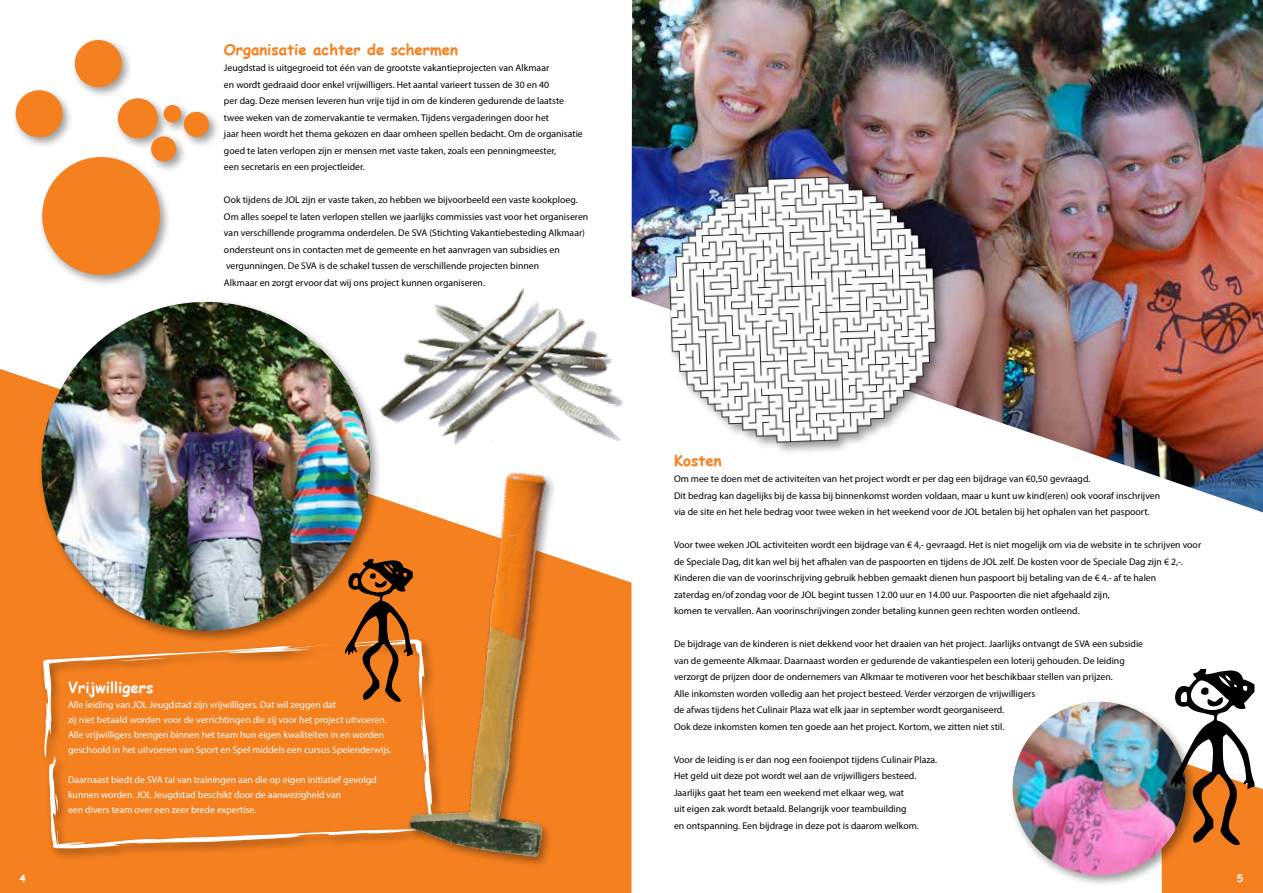
<style>
.page{position:relative;width:1263px;height:893px;background:#fff}
.page>*{position:absolute;margin:0;border:0;box-sizing:border-box;transform-origin:0 0}
.t1{font:700 15px "Comic Sans MS";color:#f58020}
.t2{font:700 15px "Comic Sans MS";color:#fff}
.t3{font:9.75px/16.5px "Myriad Pro";color:#000}
.t4{font:9.75px/15px "Myriad Pro";color:#fff}
.t5{font:700 9.75px "Comic Sans MS";color:#fff}
</style>
<div class="page">
<div style="left:0;top:369px;width:300px;height:524px;background:#f58020"></div>
<div style="left:12px;top:37px;width:209px;height:250px;background:#000;opacity:.4"></div>
<div style="left:42px;top:157px;width:118px;height:118px;background:#f58020;border-radius:50%"></div>
<div style="left:16px;top:90px;width:47px;height:47px;background:#f58020;border-radius:50%"></div>
<div style="left:75px;top:40px;width:47px;height:47px;background:#f58020;border-radius:50%"></div>
<div style="left:118px;top:98px;width:40px;height:40px;background:#f58020;border-radius:50%"></div>
<div style="left:151px;top:136px;width:25px;height:26px;background:#f58020;border-radius:50%"></div>
<div style="left:184px;top:112px;width:25px;height:25px;background:#f58020;border-radius:50%"></div>
<div style="left:164px;top:105px;width:17px;height:18px;background:#f58020;border-radius:50%"></div>
<div style="left:39px;top:636px;width:405px;height:225px;background:#000;opacity:.4"></div>
<img style="left:631px;top:0;width:632px;height:512px">
<img style="left:383px;top:257px;width:265px;height:165px">
<div style="left:37px;top:298px;width:346px;height:345px;background:#000;opacity:.4"></div>
<img style="left:41px;top:302px;width:329px;height:329px;border-radius:164px">
<img style="left:300px;top:422px;width:379px;height:471px">
<img style="left:655px;top:169px;width:294px;height:283px">
<svg style="left:41px;top:554px;width:391px;height:296px;background:#da7f31"></svg>
<img style="left:1012px;top:669px;width:251px;height:224px">
<h1 class="t1" style="left:224px;top:38px;width:236px">Organisatie achter de schermen</h1>
<p class="t3" style="left:224px;top:59px;width:360px">Jeugdstad is uitgegroeid tot één van de grootste vakantieprojecten van Alkmaar<br>en wordt gedraaid door enkel vrijwilligers. Het aantal varieert tussen de 30 en 40<br>per dag. Deze mensen leveren hun vrije tijd in om de kinderen gedurende de laatste twee weken van de zomervakantie te vermaken. Tijdens vergaderingen door het<br>jaar heen wordt het thema gekozen en daar omheen spellen bedacht. Om de organisatie goed te laten verlopen zijn er mensen met vaste taken, zoals een penningmeester,<br>een secretaris en een projectleider.</p>
<p class="t3" style="left:224px;top:191px;width:366px">Ook tijdens de JOL zijn er vaste taken, zo hebben we bijvoorbeeld een vaste kookploeg.<br>Om alles soepel te laten verlopen stellen we jaarlijks commissies vast voor het organiseren van verschillende programma onderdelen. De SVA (Stichting Vakantiebesteding Alkmaar) ondersteunt ons in contacten met de gemeente en het aanvragen van subsidies en vergunningen. De SVA is de schakel tussen de verschillende projecten binnen<br>Alkmaar en zorgt ervoor dat wij ons project kunnen organiseren.</p>
<h1 class="t2" style="left:68px;top:676px;width:87px">Vrijwilligers</h1>
<p class="t4" style="left:68px;top:697px;width:325px">Alle leiding van JOL Jeugdstad zijn vrijwilligers. Dat wil zeggen dat<br>zij niet betaald worden voor de verrichtingen die zij voor het project uitvoeren.<br>Alle vrijwilligers brengen binnen het team hun eigen kwaliteiten in en worden geschoold in het uitvoeren van Sport en Spel middels een cursus Spelenderwijs.</p>
<p class="t4" style="left:68px;top:772px;width:310px">Daarnaast biedt de SVA tal van trainingen aan die op eigen initiatief gevolgd kunnen worden. JOL Jeugdstad beschikt door de aanwezigheid van<br>een divers team over een zeer brede expertise.</p>
<h1 class="t1" style="left:674px;top:449px;width:49px">Kosten</h1>
<p class="t3" style="left:674px;top:470px;width:488px">Om mee te doen met de activiteiten van het project wordt er per dag een bijdrage van €0,50 gevraagd.<br>Dit bedrag kan dagelijks bij de kassa bij binnenkomst worden voldaan, maar u kunt uw kind(eren) ook vooraf inschrijven via de site en het hele bedrag voor twee weken in het weekend voor de JOL betalen bij het ophalen van het paspoort.</p>
<p class="t3" style="left:674px;top:536px;width:529px">Voor twee weken JOL activiteiten wordt een bijdrage van € 4,- gevraagd. Het is niet mogelijk om via de website in te schrijven voor de Speciale Dag, dit kan wel bij het afhalen van de paspoorten en tijdens de JOL zelf. De kosten voor de Speciale Dag zijn € 2,-.<br>Kinderen die van de voorinschrijving gebruik hebben gemaakt dienen hun paspoort bij betaling van de € 4.- af te halen<br>zaterdag en/of zondag voor de JOL begint tussen 12.00 uur en 14.00 uur. Paspoorten die niet afgehaald zijn,<br>komen te vervallen. Aan voorinschrijvingen zonder betaling kunnen geen rechten worden ontleend.</p>
<p class="t3" style="left:674px;top:635px;width:471px">De bijdrage van de kinderen is niet dekkend voor het draaien van het project. Jaarlijks ontvangt de SVA een subsidie van de gemeente Alkmaar. Daarnaast worden er gedurende de vakantiespelen een loterij gehouden. De leiding verzorgt de prijzen door de ondernemers van Alkmaar te motiveren voor het beschikbaar stellen van prijzen.<br>Alle inkomsten worden volledig aan het project besteed. Verder verzorgen de vrijwilligers<br>de afwas tijdens het Culinair Plaza wat elk jaar in september wordt georganiseerd.<br>Ook deze inkomsten komen ten goede aan het project. Kortom, we zitten niet stil.</p>
<p class="t3" style="left:674px;top:751px;width:265px">Voor de leiding is er dan nog een fooienpot tijdens Culinair Plaza.<br>Het geld uit deze pot wordt wel aan de vrijwilligers besteed.<br>Jaarlijks gaat het team een weekend met elkaar weg, wat<br>uit eigen zak wordt betaald. Belangrijk voor teambuilding<br>en ontspanning. Een bijdrage in deze pot is daarom welkom.</p>
<p class="t5" style="left:20px;top:871px;width:7px">4</p>
<p class="t5" style="left:1237px;top:871px;width:7px">5</p>
</div>
